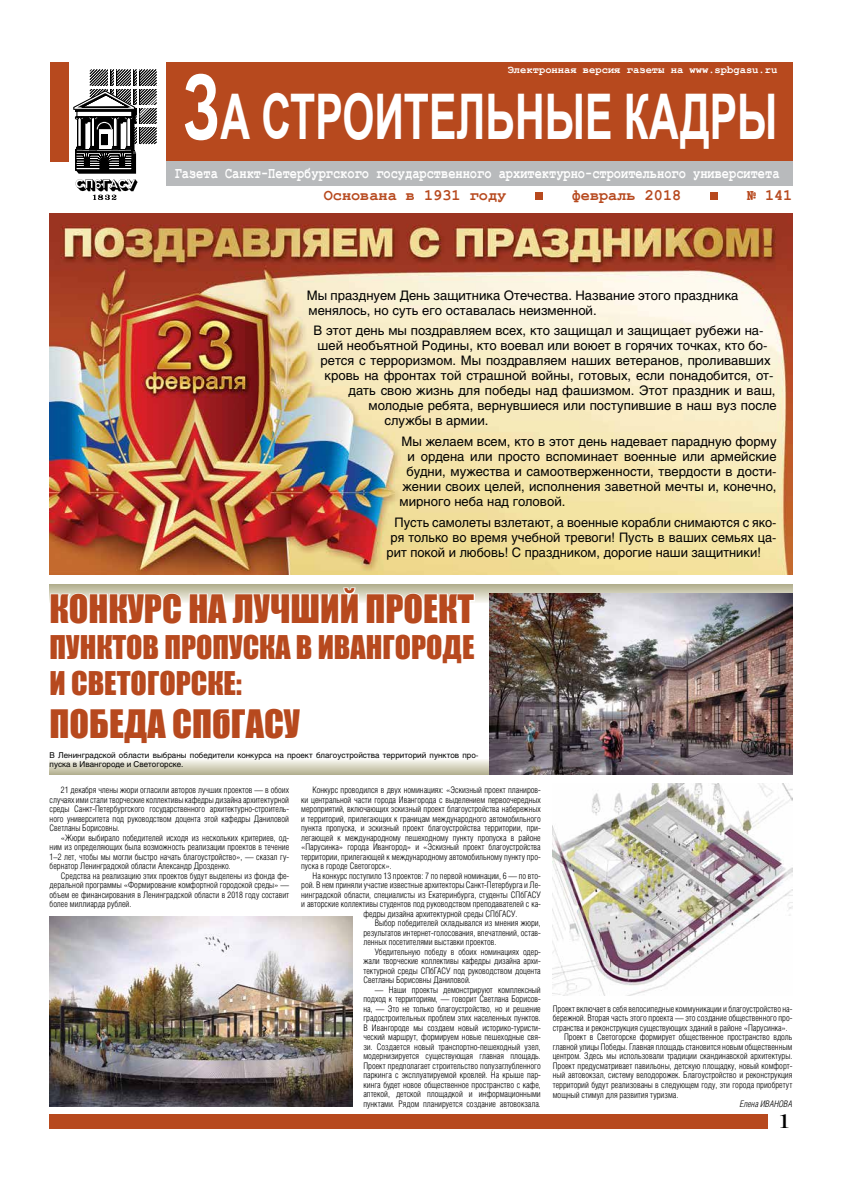
<style>
.page{position:relative;width:842px;height:1191px;background:#fff}
.page>*{position:absolute;margin:0;border:0;box-sizing:border-box;transform-origin:0 0}
.t1{font:700 63px "Arial";color:#fff;scale:.65 1}
.t2{font:36px "Impact";color:#b7491e}
.t3{font:30px/36px "Impact";color:#b7491e}
.t4{font:20px "Times New Roman";color:#000;scale:1.6 1}
.t5{font:700 16px "Courier New";color:#fff;scale:.75 1}
.t6{font:700 16px "Courier New";color:#b7491e;scale:.95 1}
.t7{font:700 16px "Courier New";color:#fff;scale:.95 1}
.t8{font:13px/15px "Helios C";color:#000}
.t9{font:700 11px "Courier New";color:#fff;scale:.95 1}
.t10{font:9px/9.5px "Helios Cond Light C";color:#000;text-align:justify}
.t11{font:italic 9px "Helios Cond Light C";color:#000}
.t12{font:8px/8.5px "Helios C";color:#000}
.s1{font-size:90px}
</style>
<div class="page">
<div style="left:50px;top:1114px;width:718px;height:14px;background:#b7491e"></div>
<img style="left:50px;top:213px;width:742px;height:362px">
<div style="left:166px;top:62px;width:626px;height:100px;background:#b7491e"></div>
<div style="left:50px;top:62px;width:19px;height:100px;background:#b7491e"></div>
<div style="left:166px;top:162px;width:626px;height:24px;background:#b8babc"></div>
<div style="left:710px;top:192px;width:8px;height:8px;background:#b7491e"></div>
<div style="left:535px;top:192px;width:8px;height:8px;background:#b7491e"></div>
<svg style="left:74px;top:69px;width:83px;height:131px"></svg>
<svg style="left:476px;top:584px;width:316px;height:19px;background:#c1bea3"></svg>
<svg style="left:476px;top:758px;width:14px;height:16px"></svg>
<svg style="left:49px;top:584px;width:427px;height:191px"></svg>
<img style="left:490px;top:593px;width:302px;height:181px">
<img style="left:553px;top:783px;width:239px;height:212px">
<img style="left:50px;top:916px;width:302px;height:190px">
<p class="t9" style="left:508px;top:63px;width:285px">Электронная версия газеты на www.spbgasu.ru</p>
<h3 class="t7" style="left:596px;top:63px;width:117px">февраль 2018</h3>
<h3 class="t7" style="left:740px;top:63px;width:49px">№ 141</h3>
<h1 class="t1" style="left:184px;top:73px;width:915px"><span class="s1">З</span>А СТРОИТЕЛЬНЫЕ КАДРЫ</h1>
<h3 class="t5" style="left:175px;top:163px;width:808px">Газета Санкт-Петербургского государственного архитектурно-строительного университета</h3>
<h3 class="t6" style="left:324px;top:185px;width:194px">Основана в 1931 году</h3>
<h3 class="t6" style="left:572px;top:185px;width:117px">февраль 2018</h3>
<h3 class="t6" style="left:747px;top:185px;width:49px">№ 141</h3>
<h3 class="t8" style="left:307px;top:287px;width:433px">Мы празднуем День защитника Отечества. Название этого праздника менялось, но суть его оставалась неизменной.</h3>
<h3 class="t8" style="left:314px;top:323px;width:452px">В этот день мы поздравляем всех, кто защищал и защищает рубежи на-</h3>
<h3 class="t8" style="left:318px;top:338px;width:452px">шей необъятной Родины, кто воевал или воюет в горячих точках, кто бо-</h3>
<h3 class="t8" style="left:321px;top:353px;width:452px">рется с терроризмом. Мы поздравляем наших ветеранов, проливавших</h3>
<h3 class="t8" style="left:325px;top:368px;width:451px">кровь на фронтах той страшной войны, готовых, если понадобится, от-</h3>
<h3 class="t8" style="left:349px;top:383px;width:429px">дать свою жизнь для победы над фашизмом. Этот праздник и ваш,</h3>
<h3 class="t8" style="left:369px;top:398px;width:410px">молодые ребята, вернувшиеся или поступившие в наш вуз после</h3>
<h3 class="t8" style="left:385px;top:413px;width:105px">службы в армии.</h3>
<h3 class="t8" style="left:402px;top:434px;width:377px">Мы желаем всем, кто в этот день надевает парадную форму</h3>
<h3 class="t8" style="left:408px;top:449px;width:371px">и ордена или просто вспоминает военные или армейские</h3>
<h3 class="t8" style="left:407px;top:464px;width:372px">будни, мужества и самоотверженности, твердости в дости-</h3>
<h3 class="t8" style="left:403px;top:479px;width:376px">жении своих целей, исполнения заветной мечты и, конечно,</h3>
<h3 class="t8" style="left:400px;top:494px;width:167px">мирного неба над головой.</h3>
<h3 class="t8" style="left:394px;top:514px;width:384px">Пусть самолеты взлетают, а военные корабли снимаются с яко-</h3>
<h3 class="t8" style="left:390px;top:529px;width:388px">ря только во время учебной тревоги! Пусть в ваших семьях ца-</h3>
<h3 class="t8" style="left:386px;top:544px;width:376px">рит покой и любовь! С праздником, дорогие наши защитники!</h3>
<h2 class="t2" style="left:50px;top:581px;width:426px">КОНКУРС НА ЛУЧШИЙ ПРОЕКТ</h2>
<h3 class="t3" style="left:50px;top:628px;width:427px">ПУНКТОВ ПРОПУСКА В ИВАНГОРОДЕ<br>И СВЕТОГОРСКЕ:</h3>
<h2 class="t2" style="left:50px;top:696px;width:252px">ПОБЕДА СПбГАСУ</h2>
<p class="t12" style="left:50px;top:751px;width:430px">В Ленинградской области выбраны победители конкурса на проект благоустройства территорий пунктов про&shy;пуска в Ивангороде и Светогорске.</p>
<p class="t10" style="left:50px;top:785px;width:241px;text-indent:11px">21 декабря члены жюри огласили авторов лучших проектов — в обоих случаях ими стали творческие коллективы кафедры дизайна архитектурной среды Санкт-Петербургского государственного архитектурно-строитель&shy;ного университета под руководством доцента этой кафедры Даниловой Светланы Борисовны.</p>
<p class="t10" style="left:50px;top:832px;width:241px;text-indent:11px">«Жюри выбирало победителей исходя из нескольких критериев, од&shy;ним из определяющих была возможность реализации проектов в течение 1–2 лет, чтобы мы могли быстро начать благоустройство», — сказал гу&shy;бернатор Ленинградской области Александр Дрозденко.</p>
<p class="t10" style="left:50px;top:870px;width:241px;text-indent:11px">Средства на реализацию этих проектов будут выделены из фонда фе&shy;деральной программы «Формирование комфортной городской среды» — объем ее финансирования в Ленинградской области в 2018 году составит более миллиарда рублей.</p>
<p class="t10" style="left:301px;top:785px;width:241px;text-indent:11px">Конкурс проводился в двух номинациях: «Эскизный проект планиров&shy;ки центральной части города Ивангорода с выделением первоочередных мероприятий, включающих эскизный проект благоустройства набережных и территорий, прилегающих к границам международного автомобильного пункта пропуска, и эскизный проект благоустройства территории, при&shy;легающей к международному пешеходному пункту пропуска в районе «Парусинка» города Ивангород» и «Эскизный проект благоустройства территории, прилегающей к международному автомобильному пункту про&shy;пуска в городе Светогорск».</p>
<p class="t10" style="left:313px;top:870px;width:230px">На конкурс поступило 13 проектов: 7 по первой номинации, 6 — по вто-</p>
<p class="t10" style="left:301px;top:880px;width:241px">рой. В нем приняли участие известные архитекторы Санкт-Петербурга и Ле-</p>
<p class="t10" style="left:301px;top:889px;width:241px">нинградской области, специалисты из Екатеринбурга, студенты СПбГАСУ</p>
<p class="t10" style="left:301px;top:899px;width:241px">и авторские коллективы студентов под руководством преподавателей с ка-</p>
<p class="t10" style="left:363px;top:909px;width:155px">федры дизайна архитектурной среды СПбГАСУ.</p>
<p class="t10" style="left:375px;top:918px;width:167px">Выбор победителей складывался из мнения жюри,</p>
<p class="t10" style="left:363px;top:928px;width:179px">результатов интернет-голосования, впечатлений, остав-</p>
<p class="t10" style="left:363px;top:937px;width:135px">ленных посетителями выставки проектов.</p>
<p class="t10" style="left:375px;top:947px;width:167px">Убедительную победу в обоих номинациях одер-</p>
<p class="t10" style="left:363px;top:956px;width:179px">жали творческие коллективы кафедры дизайна архи-</p>
<p class="t10" style="left:363px;top:966px;width:179px">тектурной среды СПбГАСУ под руководством доцента</p>
<p class="t10" style="left:363px;top:975px;width:109px">Светланы Борисовны Даниловой.</p>
<p class="t10" style="left:363px;top:985px;width:179px;text-indent:11px">— Наши проекты демонстрируют комплексный подход к территориям, — говорит Светлана Борисов&shy;на, — Это не только благоустройство, но и решение градостроительных проблем этих населенных пунктов.<br>В Ивангороде мы создаем новый историко-туристи&shy;ческий маршрут, формируем новые пешеходные свя&shy;зи. Создается новый транспортно-пешеходный узел, модернизируется существующая главная площадь.<br>Проект предполагает строительство полузаглубленного паркинга с эксплуатируемой кровлей. На крыше пар&shy;кинга будет новое общественное пространство с кафе, аптекой, детской площадкой и информационными пунктами. Рядом планируется создание автовокзала.</p>
<p class="t10" style="left:553px;top:1004px;width:241px">Проект включает в себя велосипедные коммуникации и благоустройство на-</p>
<p class="t10" style="left:553px;top:1013px;width:241px">бережной. Вторая часть этого проекта — это создание общественного про-</p>
<p class="t10" style="left:553px;top:1023px;width:237px">странства и реконструкция существующих зданий в районе «Парусинка».</p>
<p class="t10" style="left:564px;top:1032px;width:230px">Проект в Светогорске формирует общественное пространство вдоль</p>
<p class="t10" style="left:553px;top:1042px;width:241px">главной улицы Победы. Главная площадь становится новым общественным</p>
<p class="t10" style="left:553px;top:1051px;width:241px">центром. Здесь мы использовали традиции скандинавской архитектуры.</p>
<p class="t10" style="left:553px;top:1061px;width:241px">Проект предусматривает павильоны, детскую площадку, новый комфорт-</p>
<p class="t10" style="left:553px;top:1070px;width:241px">ный автовокзал, систему велодорожек. Благоустройство и реконструкция</p>
<p class="t10" style="left:553px;top:1080px;width:241px">территорий будут реализованы в следующем году, эти города приобретут</p>
<p class="t10" style="left:553px;top:1089px;width:127px">мощный стимул для развития туризма.</p>
<p class="t11" style="left:740px;top:1098px;width:54px">Елена ИВАНОВА</p>
<h3 class="t4" style="left:776px;top:1107px;width:11px">1</h3>
</div>
